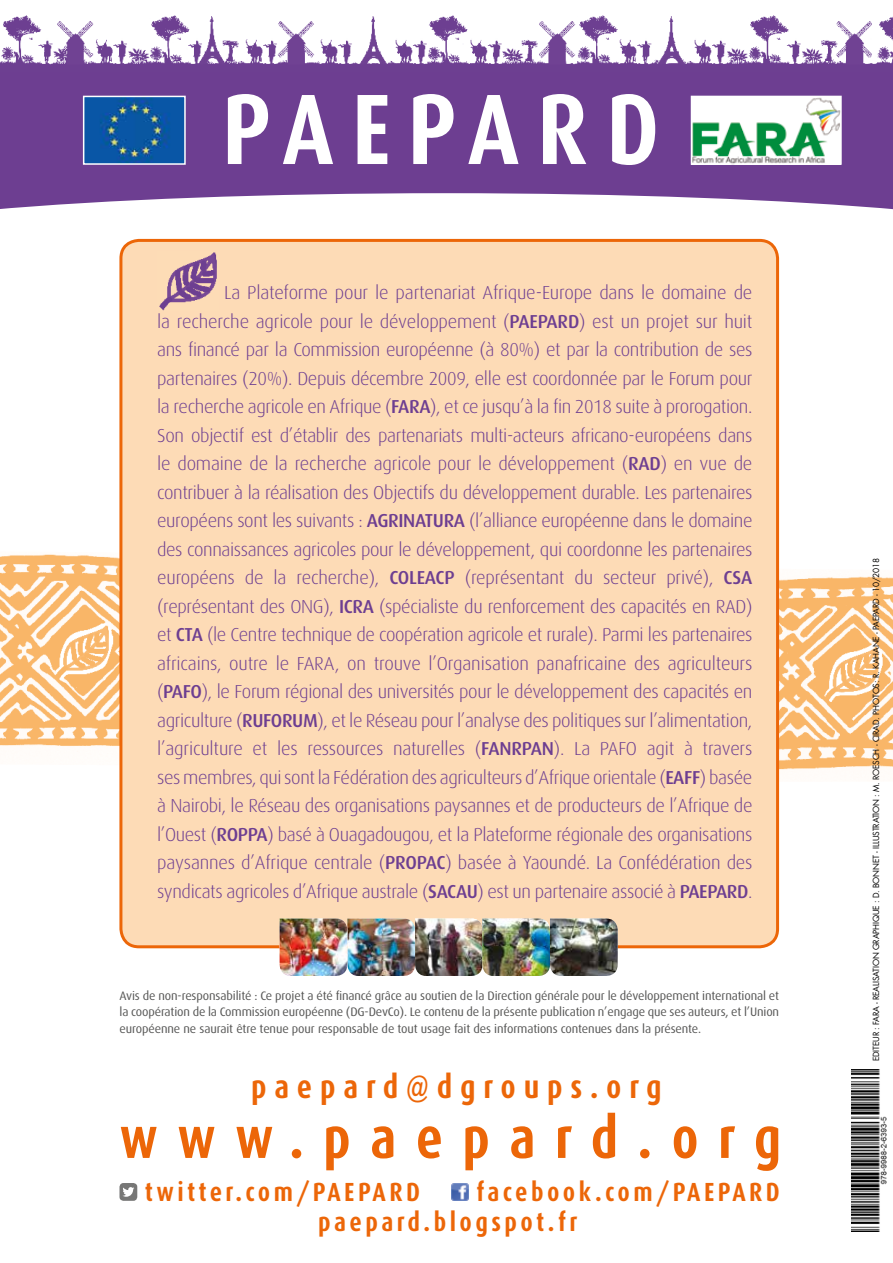
<style>
.page{position:relative;width:893px;height:1263px;background:#fff}
.page>*{position:absolute;margin:0;border:0;box-sizing:border-box;transform-origin:0 0}
.t1{font:700 100.35px "Dax Condensed";letter-spacing:.17em;color:#fff}
.t2{font:700 57.6px "Dax Condensed";letter-spacing:.335em;color:#ec6608}
.t3{font:700 32.4px "Dax Condensed";letter-spacing:.24em;color:#ec6608}
.t4{font:700 26.25px/30px "Dax Condensed";letter-spacing:.13em;color:#ec6608}
.t5{font:300 18.75px/28.5px "Dax OT";letter-spacing:-.02em;color:#6d3e91;text-align:justify}
.t6{font:12.3px/16.5px "Dax OT";letter-spacing:-.01em;color:#575756;text-align:justify}
.t7{font:8.25px "Futura";letter-spacing:-.02em;color:#000}
.s1{font-weight:500}
</style>
<div class="page">
<img style="left:779px;top:568px;width:114px;height:214px">
<img style="left:0;top:554px;width:119px;height:198px">
<img style="left:0;top:15px;width:893px;height:57px">
<div style="left:0;top:72px;width:893px;height:142px;background:#6d3e91"></div>
<svg style="left:0;top:193px;width:893px;height:115px"></svg>
<div style="left:121px;top:240px;width:657px;height:707px;background:#fddbb6;border-radius:18px"></div>
<img style="left:86px;top:99px;width:97px;height:63px">
<div style="left:83px;top:96px;width:103px;height:69px;border:2px solid #fff"></div>
<img style="left:451px;top:1183px;width:18px;height:18px">
<div style="left:119px;top:1183px;width:18px;height:18px;background:#777776;border-radius:4px"></div>
<svg style="left:123px;top:1187px;width:11px;height:10px"></svg>
<img style="left:851px;top:1070px;width:36px;height:161px">
<img style="left:159px;top:252px;width:58px;height:58px">
<img style="left:694px;top:99px;width:145px;height:63px">
<div style="left:691px;top:96px;width:151px;height:69px;border:2px solid #fff"></div>
<img style="left:280px;top:918px;width:338px;height:58px">
<h1 class="t1" style="left:222px;top:74px;width:439px">PAEPARD</h1>
<p class="t5" style="left:157px;top:278px;width:597px;text-indent:67px">La Plateforme pour le partenariat Afrique-Europe dans le domaine de la recherche agricole pour le développement (<span class="s1">PAEPARD</span>) est un projet sur huit ans financé par la Commission européenne (à 80%) et par la contribution de ses partenaires (20%). Depuis décembre 2009, elle est coordonnée par le Forum pour la recherche agricole en Afrique (<span class="s1">FARA</span>), et ce jusqu’à la fin 2018 suite à prorogation.<br>Son objectif est d’établir des partenariats multi-acteurs africano-européens dans le domaine de la recherche agricole pour le développement (<span class="s1">RAD</span>) en vue de contribuer à la réalisation des Objectifs du développement durable. Les partenaires européens sont les suivants : <span class="s1">AGRINATURA</span> (l’alliance européenne dans le domaine des connaissances agricoles pour le développement, qui coordonne les partenaires européens de la recherche), <span class="s1">COLEACP</span> (représentant du secteur privé), <span class="s1">CSA </span>(représentant des ONG), <span class="s1">ICRA</span> (spécialiste du renforcement des capacités en RAD) et <span class="s1">CTA</span> (le Centre technique de coopération agricole et rurale). Parmi les partenaires africains, outre le FARA, on trouve l’Organisation panafricaine des agriculteurs (<span class="s1">PAFO</span>), le Forum régional des universités pour le développement des capacités en agriculture (<span class="s1">RUFORUM</span>), et le Réseau pour l’analyse des politiques sur l’alimentation, l’agriculture et les ressources naturelles (<span class="s1">FANRPAN</span>). La PAFO agit à travers ses membres, qui sont la Fédération des agriculteurs d’Afrique orientale (<span class="s1">EAFF</span>) basée à Nairobi, le Réseau des organisations paysannes et de producteurs de l’Afrique de l’Ouest (<span class="s1">ROPPA</span>) basé à Ouagadougou, et la Plateforme régionale des organisations paysannes d’Afrique centrale (<span class="s1">PROPAC</span>) basée à Yaoundé. La Confédération des syndicats agricoles d’Afrique australe (<span class="s1">SACAU</span>) est un partenaire associé à <span class="s1">PAEPARD</span>.</p>
<p class="t6" style="left:119px;top:987px;width:661px">Avis de non-responsabilité : Ce projet a été financé grâce au soutien de la Direction générale pour le développement international et la coopération de la Commission européenne (DG-DevCo). Le contenu de la présente publication n’engage que ses auteurs, et l’Union européenne ne saurait être tenue pour responsable de tout usage fait des informations contenues dans la présente.</p>
<h3 class="t3" style="left:251px;top:1068px;width:412px">paepard@dgroups.org</h3>
<h2 class="t2" style="left:119px;top:1106px;width:663px">www.paepard.org</h2>
<h3 class="t4" style="left:318px;top:1177px;width:463px;text-indent:158px">facebook.com/PAEPARD paepard.blogspot.fr</h3>
<h3 class="t4" style="left:145px;top:1177px;width:277px">twitter.com/PAEPARD</h3>
<p class="t7" style="left:870px;top:1061px;width:505px;rotate:-90deg">EDITEUR : FARA - REALISATION GRAPHIQUE : D. BONNET - ILLUSTRATION : M. ROESCH - CIRAD. PHOTOS: R. KAHANE - PAEPARD - 10/2018</p>
</div>
